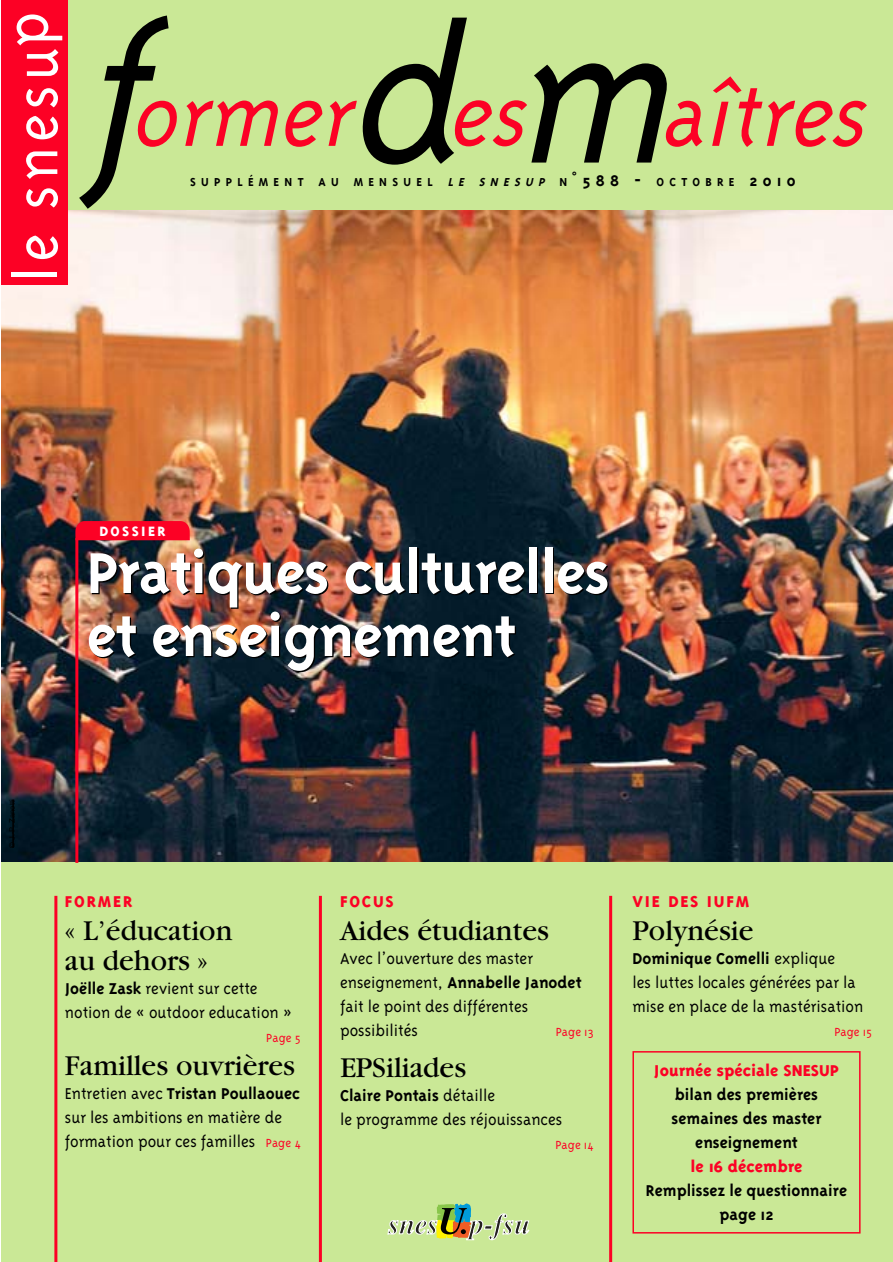
<style>
.page{position:relative;width:893px;height:1262px;background:#fff}
.page>*{position:absolute;margin:0;border:0;box-sizing:border-box;transform-origin:0 0}
.t1{font:italic 300 210px "Triplex";color:#000}
.t2{font:italic 300 96px "Triplex";color:#fc0125}
.t3{font:300 66.3px "Triplex";letter-spacing:.07em;color:#fff}
.t4{font:700 66px/63px "Triplex";letter-spacing:-.015em;color:#fff}
.t5{font:30px/30px "Garamond";color:#000}
.t6{font:300 18px/24px "Triplex";color:#000}
.t7{font:700 18px/24px "Triplex";color:#000;text-align:center}
.t8{font:800 18px "Triplex";color:#fc0125}
.t9{font:800 18px "Triplex";letter-spacing:.1em;color:#fc0125}
.t10{font:800 15.6px "Triplex";letter-spacing:.15em;color:#fff}
.t11{font:300 13.5px "Triplex";color:#fc0125}
.t12{font:700 13.35px "Triplex";letter-spacing:.4em;color:#000}
.t13{font:7.5px "Helvetica";color:#000}
.s1{font-style:italic}
.s2{font-size:17.7px}
.s3{font-weight:700}
.s4{font-size:13.5px;color:#fc0125}
</style>
<div class="page">
<img style="left:1px;top:210px;width:891px;height:652px">
<div style="left:1px;top:0;width:891px;height:209px;background:#cae896"></div>
<div style="left:1px;top:862px;width:891px;height:400px;background:#cae896"></div>
<hr style="left:54px;top:895px;width:3px;height:367px;background:#fc0125">
<hr style="left:319px;top:896px;width:3px;height:366px;background:#fc0125">
<hr style="left:609px;top:896px;width:3px;height:366px;background:#fc0125">
<div style="left:1px;top:0;width:66px;height:285px;background:#fc0125"></div>
<div style="left:75px;top:521px;width:115px;height:19px;background:#fc0125"></div>
<hr style="left:75px;top:538px;width:3px;height:325px;background:#fc0125">
<svg style="left:387px;top:1203px;width:142px;height:37px"></svg>
<hr style="left:12px;top:799px;width:2px;height:43px;background:#000">
<div style="left:632px;top:1051px;width:228px;height:182px;border:2px solid #fc0125"></div>
<h3 class="t3" style="left:12px;top:282px;width:272px;rotate:-90deg">le snesup</h3>
<h1 class="t1" style="left:79px;top:18px;width:628px">f d m</h1>
<h2 class="t2" style="left:130px;top:80px;width:753px">ormer es aîtres</h2>
<p class="t12" style="left:190px;top:177px;width:607px">SUPPLÉMENT AU MENSUEL <span class="s1">LE SNESUP</span> N<span class="s2">˚588 -</span> OCTOBRE <span class="s2">2010</span></p>
<p class="t13" style="left:10px;top:847px;width:50px;rotate:-90deg">© J.-P. Zanotti</p>
<p class="t10" style="left:99px;top:525px;width:67px">DOSSIER</p>
<h3 class="t4" style="left:87px;top:546px;width:524px">Pratiques culturelles et enseignement</h3>
<p class="t8" style="left:65px;top:894px;width:69px">FORMER</p>
<h3 class="t5" style="left:65px;top:917px;width:169px">« L’éducation au dehors »</h3>
<p class="t6" style="left:65px;top:977px;width:228px"><span class="s3">Joëlle Zask</span> revient sur cette notion de « outdoor education »</p>
<p class="t11" style="left:266px;top:1032px;width:36px">Page 5</p>
<h3 class="t5" style="left:65px;top:1052px;width:231px">Familles ouvrières</h3>
<p class="t6" style="left:65px;top:1082px;width:237px">Entretien avec <span class="s3">Tristan Poullaouec </span>sur les ambitions en matière de formation pour ces familles <span class="s4">Page 4</span></p>
<p class="t8" style="left:340px;top:894px;width:55px">FOCUS</p>
<h3 class="t5" style="left:340px;top:917px;width:210px">Aides étudiantes</h3>
<p class="t6" style="left:340px;top:947px;width:243px">Avec l’ouverture des master enseignement, <span class="s3">Annabelle Janodet </span>fait le point des différentes possibilités</p>
<p class="t11" style="left:556px;top:1026px;width:39px">Page 13</p>
<h3 class="t5" style="left:340px;top:1055px;width:128px">EPSiliades</h3>
<p class="t6" style="left:340px;top:1085px;width:224px"><span class="s3">Claire Pontais</span> détaille<br>le programme des réjouissances</p>
<p class="t11" style="left:555px;top:1140px;width:40px">Page 14</p>
<p class="t9" style="left:632px;top:894px;width:118px">VIE DES IUFM</p>
<h3 class="t5" style="left:632px;top:917px;width:122px">Polynésie</h3>
<p class="t6" style="left:632px;top:947px;width:232px"><span class="s3">Dominique Comelli</span> explique<br>les luttes locales générées par la mise en place de la mastérisation</p>
<p class="t11" style="left:834px;top:1026px;width:39px">Page 15</p>
<p class="t8" style="left:654px;top:1063px;width:187px">Journée spéciale SNESUP</p>
<p class="t7" style="left:671px;top:1083px;width:151px">bilan des premières semaines des master enseignement</p>
<p class="t8" style="left:690px;top:1159px;width:114px">le 16 décembre</p>
<p class="t7" style="left:646px;top:1179px;width:203px">Remplissez le questionnaire page 12</p>
</div>
